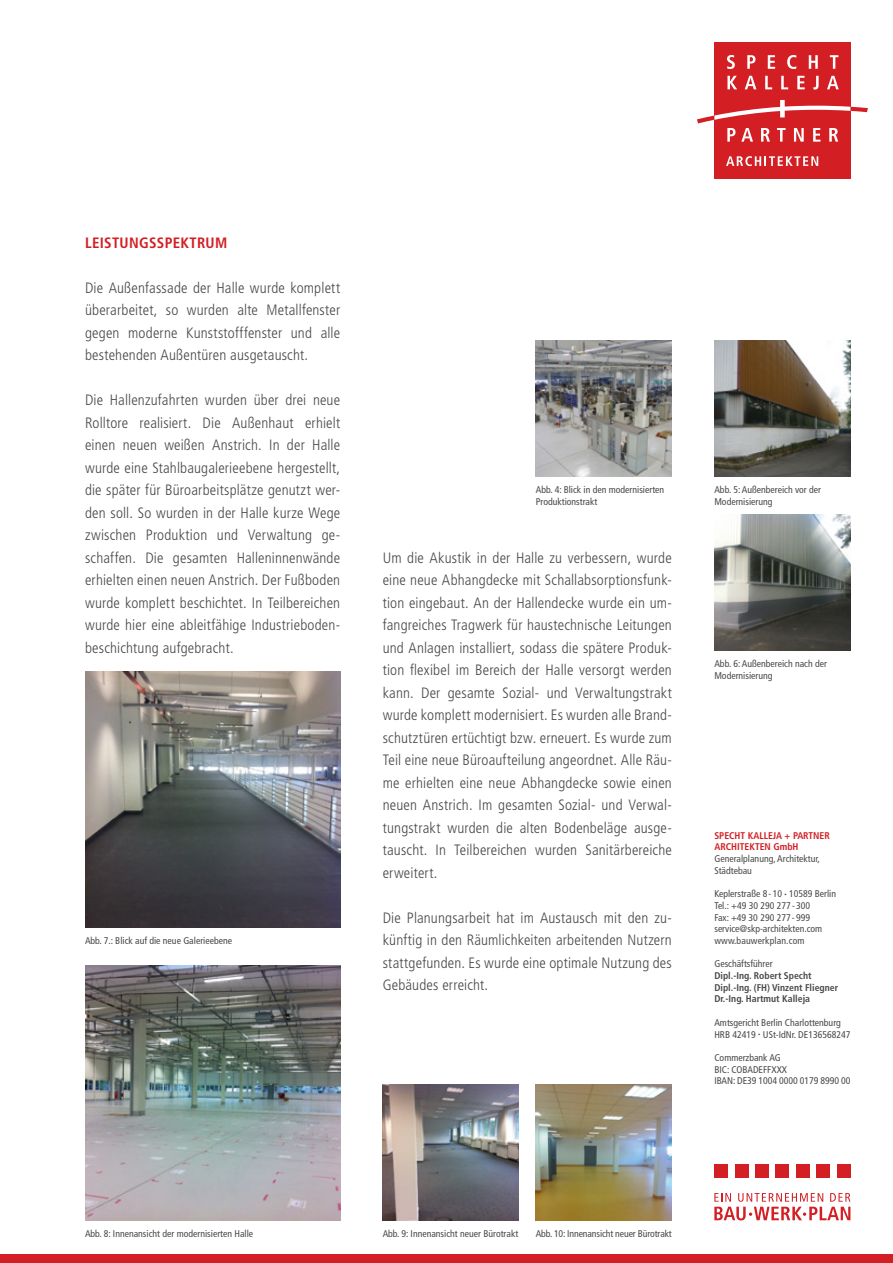
<style>
.page{position:relative;width:893px;height:1263px;background:#fff}
.page>*{position:absolute;margin:0;border:0;box-sizing:border-box;transform-origin:0 0}
.t1{font:300 condensed 15px/22.5px "Frutiger LT Std";letter-spacing:.01em;color:#494948;text-align:justify}
.t2{font:700 condensed 15px "Frutiger LT Std";letter-spacing:.02em;color:#d31f24}
.t3{font:condensed 9.75px/11.7px "Frutiger LT Std";color:#494948}
.t4{font:700 condensed 9.75px/11.7px "Frutiger LT Std";color:#494948}
.t5{font:700 condensed 9.75px/11.7px "Frutiger LT Std";color:#d31f24}
</style>
<div class="page">
<img style="left:383px;top:1084px;width:136px;height:136px">
<img style="left:85px;top:672px;width:255px;height:255px">
<img style="left:536px;top:1084px;width:136px;height:136px">
<img style="left:85px;top:965px;width:255px;height:255px">
<img style="left:536px;top:340px;width:136px;height:136px">
<div style="left:0;top:1254px;width:893px;height:9px;background:#d31f24"></div>
<svg style="left:714px;top:1193px;width:136px;height:27px"></svg>
<div style="left:837px;top:1164px;width:13px;height:14px;background:#d31f24"></div>
<div style="left:816px;top:1164px;width:14px;height:14px;background:#d31f24"></div>
<div style="left:796px;top:1164px;width:14px;height:14px;background:#d31f24"></div>
<div style="left:776px;top:1164px;width:13px;height:14px;background:#d31f24"></div>
<div style="left:755px;top:1164px;width:14px;height:14px;background:#d31f24"></div>
<div style="left:735px;top:1164px;width:13px;height:14px;background:#d31f24"></div>
<div style="left:714px;top:1164px;width:14px;height:14px;background:#d31f24"></div>
<div style="left:714px;top:43px;width:136px;height:136px;background:#d31f24"></div>
<svg style="left:727px;top:55px;width:8px;height:14px"></svg>
<svg style="left:747px;top:55px;width:8px;height:14px"></svg>
<svg style="left:768px;top:55px;width:7px;height:14px"></svg>
<svg style="left:787px;top:55px;width:9px;height:14px"></svg>
<svg style="left:809px;top:55px;width:9px;height:14px"></svg>
<svg style="left:830px;top:55px;width:8px;height:14px"></svg>
<svg style="left:727px;top:76px;width:10px;height:13px"></svg>
<svg style="left:745px;top:76px;width:11px;height:13px"></svg>
<svg style="left:765px;top:76px;width:7px;height:13px"></svg>
<svg style="left:781px;top:76px;width:7px;height:13px"></svg>
<svg style="left:797px;top:76px;width:8px;height:13px"></svg>
<svg style="left:813px;top:76px;width:6px;height:14px"></svg>
<svg style="left:827px;top:76px;width:12px;height:13px"></svg>
<svg style="left:726px;top:156px;width:92px;height:10px"></svg>
<svg style="left:697px;top:100px;width:171px;height:42px"></svg>
<img style="left:714px;top:340px;width:136px;height:136px">
<img style="left:714px;top:514px;width:136px;height:136px">
<p class="t2" style="left:85px;top:233px;width:144px">LEISTUNGSSPEKTRUM</p>
<p class="t1" style="left:85px;top:276px;width:257px">Die Außenfassade der Halle wurde komplett überarbeitet, so wurden alte Metallfenster gegen moderne Kunststofffenster und alle bestehenden Außentüren ausgetauscht.</p>
<p class="t1" style="left:85px;top:389px;width:257px">Die Hallenzufahrten wurden über drei neue Rolltore realisiert. Die Außenhaut erhielt einen neuen weißen Anstrich. In der Halle wurde eine Stahlbaugalerieebene hergestellt, die später für Büroarbeitsplätze genutzt wer&shy;den soll. So wurden in der Halle kurze Wege zwischen Produktion und Verwaltung ge&shy;schaffen. Die gesamten Halleninnenwände erhielten einen neuen Anstrich. Der Fußboden wurde komplett beschichtet. In Teilbereichen wurde hier eine ableitfähige Industrieboden&shy;beschichtung aufgebracht.</p>
<p class="t3" style="left:85px;top:935px;width:149px">Abb. 7.: Blick auf die neue Galerieebene</p>
<p class="t3" style="left:536px;top:484px;width:130px">Abb. 4: Blick in den modernisierten<br>Produktionstrakt</p>
<p class="t3" style="left:714px;top:484px;width:108px">Abb. 5: Außenbereich vor der<br>Modernisierung</p>
<p class="t1" style="left:383px;top:546px;width:291px">Um die Akustik in der Halle zu verbessern, wurde eine neue Abhangdecke mit Schallabsorptionsfunk&shy;tion eingebaut. An der Hallendecke wurde ein um&shy;fangreiches Tragwerk für haustechnische Leitungen und Anlagen installiert, sodass die spätere Produk&shy;tion flexibel im Bereich der Halle versorgt werden kann. Der gesamte Sozial- und Verwaltungstrakt wurde komplett modernisiert. Es wurden alle Brand&shy;schutztüren ertüchtigt bzw. erneuert. Es wurde zum Teil eine neue Büroaufteilung angeordnet. Alle Räu&shy;me erhielten eine neue Abhangdecke sowie einen neuen Anstrich. Im gesamten Sozial- und Verwal&shy;tungstrakt wurden die alten Bodenbeläge ausge&shy;tauscht. In Teilbereichen wurden Sanitärbereiche erweitert.</p>
<p class="t1" style="left:383px;top:906px;width:291px">Die Planungsarbeit hat im Austausch mit den zu&shy;künftig in den Räumlichkeiten arbeitenden Nutzern stattgefunden. Es wurde eine optimale Nutzung des Gebäudes erreicht.</p>
<p class="t3" style="left:714px;top:658px;width:114px">Abb. 6: Außenbereich nach der<br>Modernisierung</p>
<p class="t5" style="left:714px;top:829px;width:117px">SPECHT KALLEJA + PARTNER<br>ARCHITEKTEN GmbH</p>
<p class="t3" style="left:714px;top:853px;width:107px">Generalplanung, Architektur,<br>Städtebau</p>
<p class="t3" style="left:714px;top:888px;width:123px">Keplerstraße 8 - 10 <sup>•</sup> 10589 Berlin<br>Tel.: +49 30 290 277 - 300<br>Fax: +49 30 290 277 - 999 service@skp-architekten.com www.bauwerkplan.com</p>
<p class="t3" style="left:714px;top:958px;width:60px">Geschäftsführer</p>
<p class="t4" style="left:714px;top:970px;width:125px">Dipl.-Ing. Robert Specht<br>Dipl.-Ing. (FH) Vinzent Fliegner<br>Dr.-Ing. Hartmut Kalleja</p>
<p class="t3" style="left:714px;top:1017px;width:138px">Amtsgericht Berlin Charlottenburg<br>HRB 42419 <sup>•</sup> USt-IdNr. DE136568247</p>
<p class="t3" style="left:714px;top:1052px;width:138px">Commerzbank AG<br>BIC: COBADEFFXXX<br>IBAN: DE39 1004 0000 0179 8990 00</p>
<p class="t3" style="left:85px;top:1228px;width:170px">Abb. 8: Innenansicht der modernisierten Halle</p>
<p class="t3" style="left:383px;top:1228px;width:137px">Abb. 9: Innenansicht neuer Bürotrakt</p>
<p class="t3" style="left:536px;top:1228px;width:138px">Abb. 10: Innenansicht neuer Bürotrakt</p>
</div>
